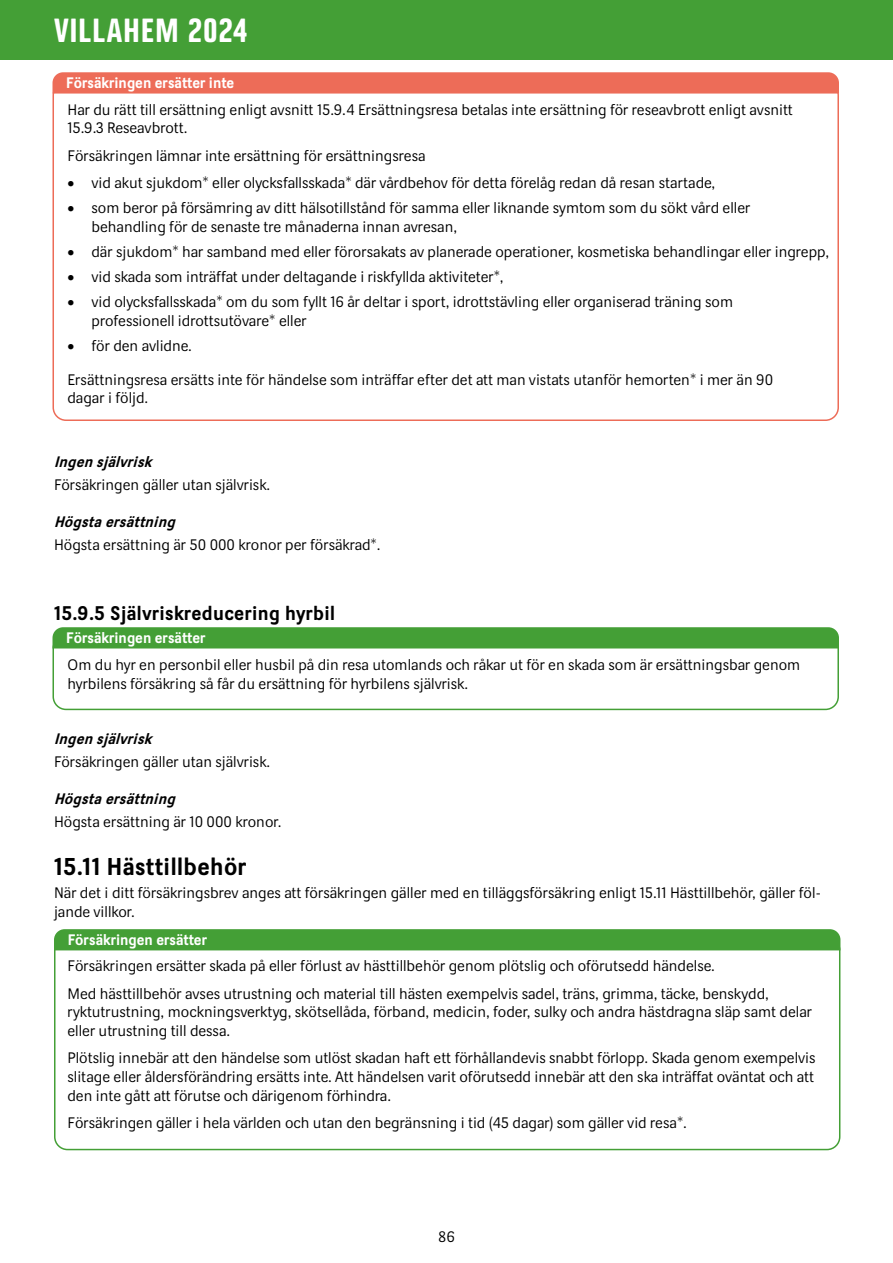
<style>
.page{position:relative;width:893px;height:1263px;background:#fff}
.page>*{position:absolute;margin:0;border:0;box-sizing:border-box;transform-origin:0 0}
.t1{font:33px "Dina Headline";letter-spacing:.02em;color:#fff}
.Villkor_rubrik_2{font:700 24px "Dina";letter-spacing:.02em;color:#000}
.Villkor_rubrik_3{font:700 19.5px "Dina";letter-spacing:.02em;color:#000}
.Boxtext{font:15px/18.8px "Dina";color:#000}
.Rad_efter_punktuppställning{font:15px/18.8px "Dina";color:#000}
.t2{font:700 15px "Dina";color:#fff}
.Villkor_rubrik_5{font:italic 700 15px "Dina";color:#000}
</style>
<div class="page">
<div style="left:0;top:0;width:893px;height:60px;background:#449f36"></div>
<svg style="left:52px;top:72px;width:787px;height:22px;background:#ed715e"></svg>
<div style="left:52px;top:635px;width:787px;height:75px;border:2px solid #449f36;border-radius:13px"></div>
<div style="left:52px;top:627px;width:787px;height:21px;background:#449f36"></div>
<div style="left:54px;top:936px;width:786px;height:214px;border:2px solid #449f36;border-radius:13px"></div>
<div style="left:54px;top:929px;width:786px;height:21px;background:#449f36"></div>
<h1 class="t1" style="left:54px;top:12px;width:195px">VILLAHEM 2024</h1>
<p class="t2" style="left:66px;top:73px;width:170px">Försäkringen ersätter inte</p>
<p class="Boxtext" style="left:68px;top:100px;width:727px">Har du rätt till ersättning enligt avsnitt 15.9.4 Ersättningsresa betalas inte ersättning för reseavbrott enligt avsnitt<br>15.9.3 Reseavbrott.</p>
<p class="Boxtext" style="left:68px;top:146px;width:360px">Försäkringen lämnar inte ersättning för ersättningsresa</p>
<p class="Boxtext" style="left:68px;top:173px;width:649px">• vid akut sjukdom* eller olycksfallsskada* där vårdbehov för detta förelåg redan då resan startade,</p>
<p class="Boxtext" style="left:92px;top:198px;width:660px;text-indent:-24px">• som beror på försämring av ditt hälsotillstånd för samma eller liknande symtom som du sökt vård eller behandling för de senaste tre månaderna innan avresan,</p>
<p class="Boxtext" style="left:68px;top:242px;width:763px">• där sjukdom* har samband med eller förorsakats av planerade operationer, kosmetiska behandlingar eller ingrepp,</p>
<p class="Boxtext" style="left:68px;top:267px;width:438px">• vid skada som inträffat under deltagande i riskfyllda aktiviteter*,</p>
<p class="Boxtext" style="left:92px;top:292px;width:643px;text-indent:-24px">• vid olycksfallsskada* om du som fyllt 16 år deltar i sport, idrottstävling eller organiserad träning som professionell idrottsutövare* eller</p>
<p class="Boxtext" style="left:68px;top:336px;width:126px">• för den avlidne.</p>
<p class="Rad_efter_punktuppställning" style="left:68px;top:370px;width:707px">Ersättningsresa ersätts inte för händelse som inträffar efter det att man vistats utanför hemorten* i mer än 90 dagar i följd.</p>
<h5 class="Villkor_rubrik_5" style="left:54px;top:453px;width:104px">Ingen självrisk</h5>
<p class="Boxtext" style="left:54px;top:475px;width:218px">Försäkringen gäller utan självrisk.</p>
<h5 class="Villkor_rubrik_5" style="left:54px;top:513px;width:127px">Högstaersättning</h5>
<p class="Boxtext" style="left:54px;top:535px;width:328px">Högsta ersättning är 50 000 kronor per försäkrad*.</p>
<h3 class="Villkor_rubrik_3" style="left:54px;top:601px;width:283px">15.9.5 Självriskreducering hyrbil</h3>
<p class="Boxtext" style="left:68px;top:655px;width:734px">Om du hyr en personbil eller husbil på din resa utomlands och råkar ut för en skada som är ersättningsbar genom hyrbilens försäkring så får du ersättning för hyrbilens självrisk.</p>
<p class="t2" style="left:66px;top:628px;width:141px">Försäkringen ersätter</p>
<h5 class="Villkor_rubrik_5" style="left:54px;top:730px;width:104px">Ingen självrisk</h5>
<p class="Boxtext" style="left:54px;top:752px;width:218px">Försäkringen gäller utan självrisk.</p>
<h5 class="Villkor_rubrik_5" style="left:54px;top:790px;width:127px">Högstaersättning</h5>
<p class="Boxtext" style="left:54px;top:812px;width:229px">Högsta ersättning är 10 000 kronor.</p>
<h2 class="Villkor_rubrik_2" style="left:54px;top:852px;width:194px">15.11 Hästtillbehör</h2>
<p class="Boxtext" style="left:54px;top:883px;width:768px">När det i ditt försäkringsbrev anges att försäkringen gäller med en tilläggsförsäkring enligt 15.11 Hästtillbehör, gäller föl&shy;jande villkor.</p>
<p class="Boxtext" style="left:68px;top:957px;width:649px">Försäkringen ersätter skada på eller förlust av hästtillbehör genom plötslig och oförutsedd händelse.</p>
<p class="Boxtext" style="left:68px;top:984px;width:746px">Med hästtillbehör avses utrustning och material till hästen exempelvis sadel, träns, grimma, täcke, benskydd, ryktutrustning, mockningsverktyg, skötsellåda, förband, medicin, foder, sulky och andra hästdragna släp samt delar eller utrustning till dessa.</p>
<p class="Boxtext" style="left:68px;top:1049px;width:749px;text-align:justify">Plötslig innebär att den händelse som utlöst skadan haft ett förhållandevis snabbt förlopp. Skada genom exempelvis slitage eller åldersförändring ersätts inte. Att händelsen varit oförutsedd innebär att den ska inträffat oväntat och att den inte gått att förutse och därigenom förhindra.</p>
<p class="Boxtext" style="left:68px;top:1113px;width:621px">Försäkringen gäller i hela världen och utan den begränsning i tid (45 dagar) som gäller vid resa*.</p>
<p class="t2" style="left:68px;top:930px;width:141px">Försäkringen ersätter</p>
<p class="Boxtext" style="left:438px;top:1227px;width:18px">86</p>
</div>
